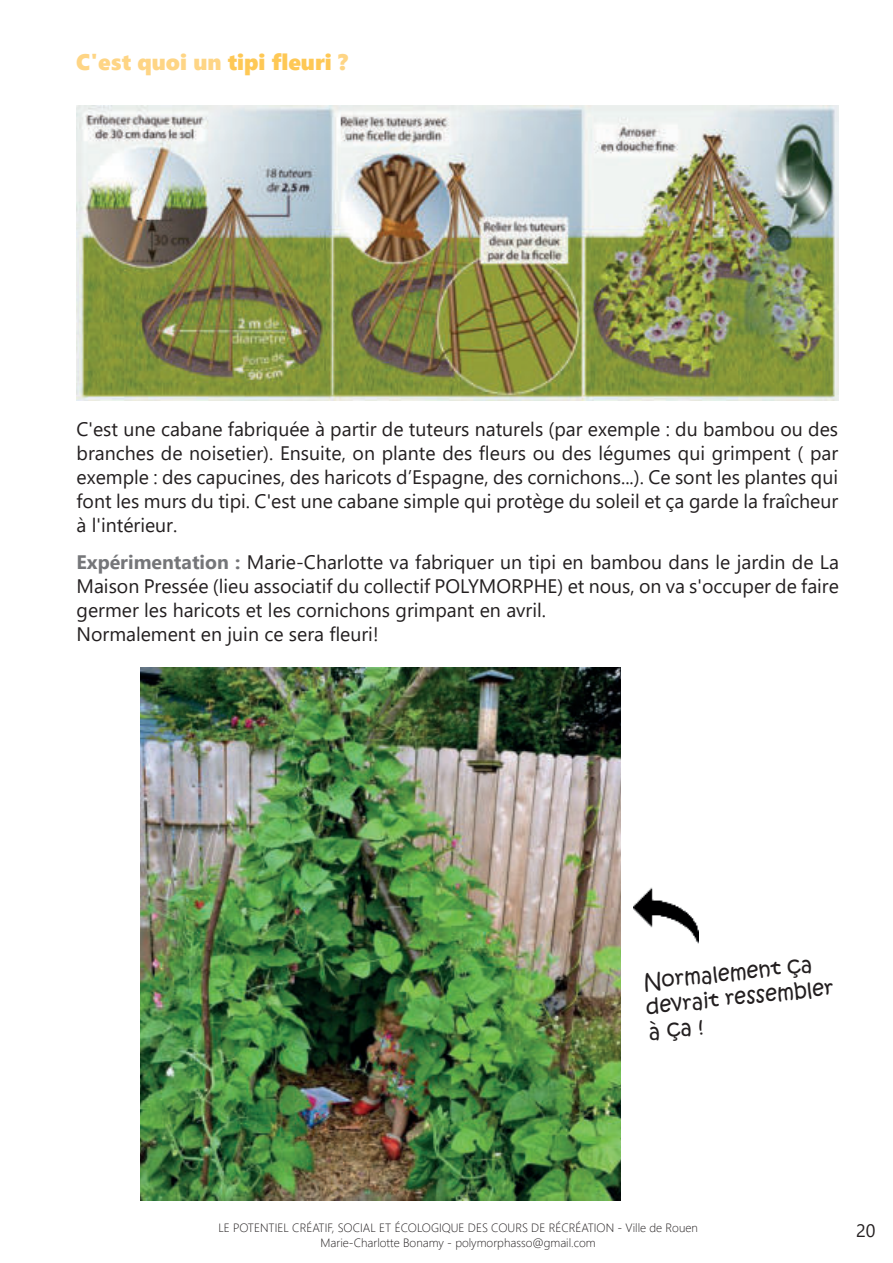
<style>
.page{position:relative;width:893px;height:1263px;background:#fff}
.page>*{position:absolute;margin:0;border:0;box-sizing:border-box;transform-origin:0 0}
.t1{font:22.5px "Segoe UI Black";color:#fed585}
.t2{font:21px/25.2px "Kristen ITC";color:#231f20}
.t3{font:19.5px/24px "Segoe UI";color:#231f20;text-align:justify}
.t4{font:18px "Segoe UI";color:#231f20}
.t5{font:300 12px "Segoe UI";color:#231f20}
.s1{color:#fec855}
.s2{font-weight:700;color:#757679}
</style>
<div class="page">
<img style="left:77px;top:105px;width:761px;height:296px">
<img style="left:140px;top:668px;width:481px;height:532px">
<img style="left:633px;top:887px;width:65px;height:57px">
<p class="t1" style="left:76px;top:53px;width:273px">C'est quoi un <span class="s1">tipi fleuri</span> ?</p>
<p class="t3" style="left:77px;top:418px;width:763px">C'est une cabane fabriquée à partir de tuteurs naturels (par exemple : du bambou ou des branches de noisetier). Ensuite, on plante des fleurs ou des légumes qui grimpent ( par exemple : des capucines, des haricots d’Espagne, des cornichons...). Ce sont les plantes qui font les murs du tipi. C'est une cabane simple qui protège du soleil et ça garde la fraîcheur à l'intérieur.</p>
<p class="t3" style="left:77px;top:552px;width:764px;text-align:left"><span class="s2">Expérimentation :</span> Marie-Charlotte va fabriquer un tipi en bambou dans le jardin de La Maison Pressée (lieu associatif du collectif POLYMORPHE) et nous, on va s'occuper de faire germer les haricots et les cornichons grimpant en avril.<br>Normalement en juin ce sera fleuri!</p>
<p class="t2" style="left:642px;top:971px;width:190px;rotate:-6deg">Normalement ça devrait ressembler à ça !</p>
<p class="t5" style="left:218px;top:1223px;width:481px">LE POTENTIEL CRÉATIF, SOCIAL ET ÉCOLOGIQUE DES COURS DE RÉCRÉATION - Ville de Rouen</p>
<p class="t4" style="left:856px;top:1223px;width:21px">20</p>
<p class="t5" style="left:320px;top:1238px;width:277px">Marie-Charlotte Bonamy - polymorphasso@gmail.com</p>
</div>
